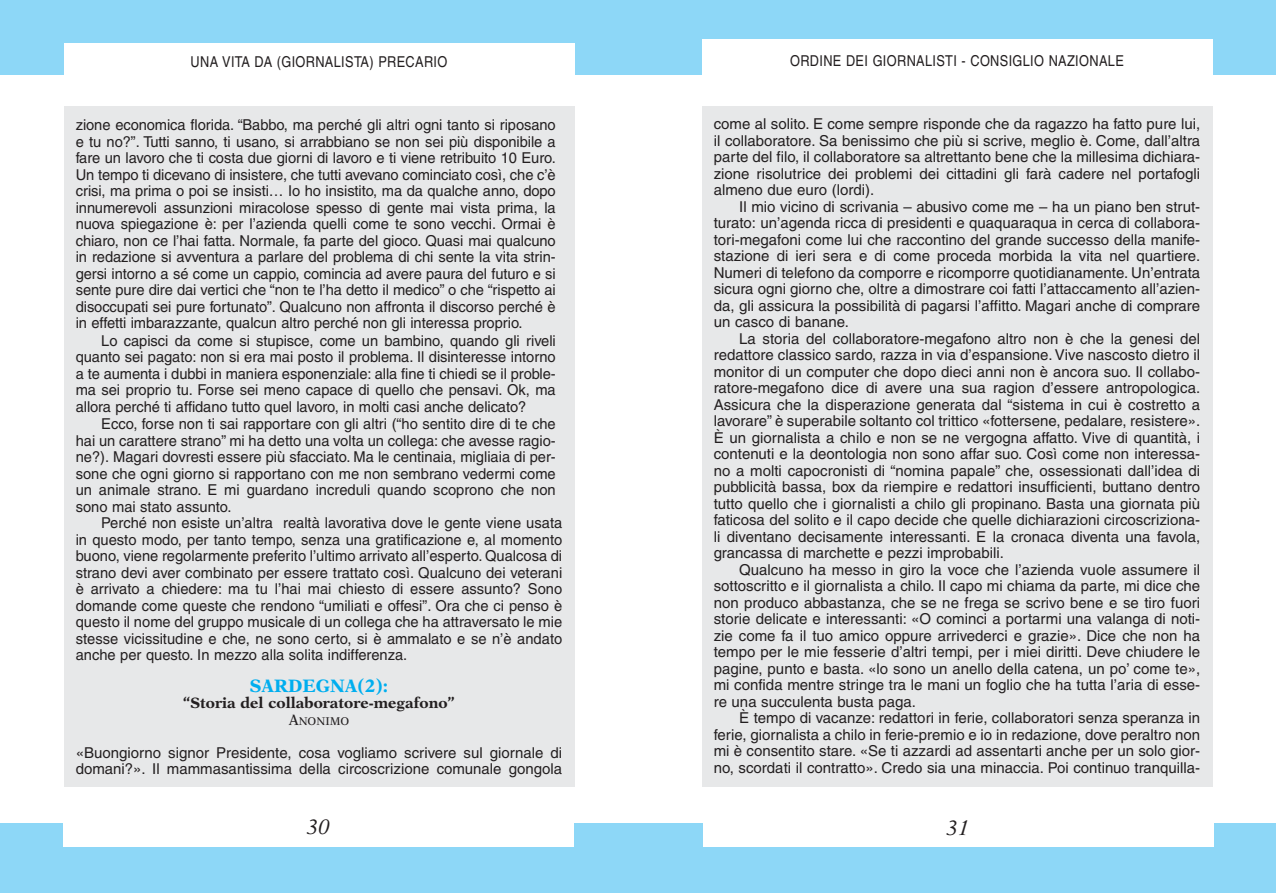
<style>
.page{position:relative;width:1276px;height:893px;background:#fff}
.page>*{position:absolute;margin:0;border:0;box-sizing:border-box;transform-origin:0 0}
.t1{font:italic 21px "New Aster";color:#231f20}
.t2{font:700 18px "New Aster";color:#00aeef}
.t3{font:15px/16.5px "Helvetica";color:#231f20;text-align:justify}
.t4{font:15px "Helvetica";letter-spacing:.03em;color:#231f20;scale:.85 1}
.t5{font:700 15px "New Aster";color:#231f20}
.t6{font:11.25px "New Aster";color:#231f20}
.s1{font-size:15px}
</style>
<div class="page">
<div style="left:702px;top:106px;width:510px;height:681px;background:#e7e8e9"></div>
<div style="left:0;top:823px;width:1276px;height:70px;background:#8dd7f7"></div>
<div style="left:0;top:0;width:1276px;height:74px;background:#8dd7f7"></div>
<div style="left:64px;top:106px;width:510px;height:681px;background:#e7e8e9"></div>
<div style="left:64px;top:44px;width:510px;height:35px;background:#fff"></div>
<div style="left:63px;top:811px;width:511px;height:36px;background:#fff"></div>
<div style="left:703px;top:812px;width:510px;height:35px;background:#fff"></div>
<div style="left:702px;top:40px;width:510px;height:42px;background:#fff"></div>
<p class="t4" style="left:190px;top:56px;width:304px">UNA VITA DA (GIORNALISTA) PRECARIO</p>
<p class="t3" style="left:76px;top:118px;width:481px">zione economica florida. “Babbo, ma perché gli altri ogni tanto si riposano e tu no?”. Tutti sanno, ti usano, si arrabbiano se non sei più disponibile a fare un lavoro che ti costa due giorni di lavoro e ti viene retribuito 10 Euro.<br>Un tempo ti dicevano di insistere, che tutti avevano cominciato così, che c’è crisi, ma prima o poi se insisti… Io ho insistito, ma da qualche anno, dopo innumerevoli assunzioni miracolose spesso di gente mai vista prima, la nuova spiegazione è: per l’azienda quelli come te sono vecchi. Ormai è chiaro, non ce l’hai fatta. Normale, fa parte del gioco. Quasi mai qualcuno in redazione si avventura a parlare del problema di chi sente la vita strin&shy;gersi intorno a sé come un cappio, comincia ad avere paura del futuro e si sente pure dire dai vertici che “non te l’ha detto il medico” o che “rispetto ai disoccupati sei pure fortunato”. Qualcuno non affronta il discorso perché è in effetti imbarazzante, qualcun altro perché non gli interessa proprio.</p>
<p class="t3" style="left:76px;top:334px;width:481px;text-indent:26px">Lo capisci da come si stupisce, come un bambino, quando gli riveli quanto sei pagato: non si era mai posto il problema. Il disinteresse intorno a te aumenta i dubbi in maniera esponenziale: alla fine ti chiedi se il proble&shy;ma sei proprio tu. Forse sei meno capace di quello che pensavi. Ok, ma allora perché ti affidano tutto quel lavoro, in molti casi anche delicato?</p>
<p class="t3" style="left:76px;top:417px;width:481px;text-indent:26px">Ecco, forse non ti sai rapportare con gli altri (“ho sentito dire di te che hai un carattere strano” mi ha detto una volta un collega: che avesse ragio&shy;ne?). Magari dovresti essere più sfacciato. Ma le centinaia, migliaia di per&shy;sone che ogni giorno si rapportano con me non sembrano vedermi come un animale strano. E mi guardano increduli quando scoprono che non sono mai stato assunto.</p>
<p class="t3" style="left:76px;top:516px;width:488px;text-indent:26px">Perché non esiste un’altra realtà lavorativa dove le gente viene usata in questo modo, per tanto tempo, senza una gratificazione e, al momento buono, viene regolarmente preferito l’ultimo arrivato all’esperto. Qualcosa di strano devi aver combinato per essere trattato così. Qualcuno dei veterani è arrivato a chiedere: ma tu l’hai mai chiesto di essere assunto? Sono domande come queste che rendono “umiliati e offesi”. Ora che ci penso è questo il nome del gruppo musicale di un collega che ha attraversato le mie stesse vicissitudine e che, ne sono certo, si è ammalato e se n’è andato anche per questo. In mezzo alla solita indifferenza.</p>
<p class="t2" style="left:250px;top:678px;width:140px">SARDEGNA(2):</p>
<p class="t5" style="left:183px;top:697px;width:274px">“Storia del collaboratore-megafono”</p>
<p class="t6" style="left:289px;top:716px;width:62px"><span class="s1">A</span>NONIMO</p>
<p class="t3" style="left:76px;top:746px;width:488px">«Buongiorno signor Presidente, cosa vogliamo scrivere sul giornale di domani?». Il mammasantissima della circoscrizione comunale gongola</p>
<p class="t4" style="left:790px;top:55px;width:394px">ORDINE DEI GIORNALISTI - CONSIGLIO NAZIONALE</p>
<p class="t3" style="left:714px;top:117px;width:488px">come al solito. E come sempre risponde che da ragazzo ha fatto pure lui, il collaboratore. Sa benissimo che più si scrive, meglio è. Come, dall’altra parte del filo, il collaboratore sa altrettanto bene che la millesima dichiara&shy;zione risolutrice dei problemi dei cittadini gli farà cadere nel portafogli almeno due euro (lordi).</p>
<p class="t3" style="left:714px;top:199px;width:488px;text-indent:26px">Il mio vicino di scrivania – abusivo come me – ha un piano ben strut&shy;turato: un’agenda ricca di presidenti e quaquaraqua in cerca di collabora&shy;tori-megafoni come lui che raccontino del grande successo della manife&shy;stazione di ieri sera e di come proceda morbida la vita nel quartiere.<br>Numeri di telefono da comporre e ricomporre quotidianamente. Un’entrata sicura ogni giorno che, oltre a dimostrare coi fatti l’attaccamento all’azien&shy;da, gli assicura la possibilità di pagarsi l’affitto. Magari anche di comprare un casco di banane.</p>
<p class="t3" style="left:714px;top:331px;width:488px;text-indent:26px">La storia del collaboratore-megafono altro non è che la genesi del redattore classico sardo, razza in via d’espansione. Vive nascosto dietro il monitor di un computer che dopo dieci anni non è ancora suo. Il collabo&shy;ratore-megafono dice di avere una sua ragion d’essere antropologica.<br>Assicura che la disperazione generata dal “sistema in cui è costretto a lavorare” è superabile soltanto col trittico «fottersene, pedalare, resistere».<br>È un giornalista a chilo e non se ne vergogna affatto. Vive di quantità, i contenuti e la deontologia non sono affar suo. Così come non interessa&shy;no a molti capocronisti di “nomina papale” che, ossessionati dall’idea di pubblicità bassa, box da riempire e redattori insufficienti, buttano dentro tutto quello che i giornalisti a chilo gli propinano. Basta una giornata più faticosa del solito e il capo decide che quelle dichiarazioni circoscriziona&shy;li diventano decisamente interessanti. E la cronaca diventa una favola, grancassa di marchette e pezzi improbabili.</p>
<p class="t3" style="left:714px;top:562px;width:488px;text-indent:26px">Qualcuno ha messo in giro la voce che l’azienda vuole assumere il sottoscritto e il giornalista a chilo. Il capo mi chiama da parte, mi dice che non produco abbastanza, che se ne frega se scrivo bene e se tiro fuori storie delicate e interessanti: «O cominci a portarmi una valanga di noti&shy;zie come fa il tuo amico oppure arrivederci e grazie». Dice che non ha tempo per le mie fesserie d’altri tempi, per i miei diritti. Deve chiudere le pagine, punto e basta. «lo sono un anello della catena, un po’ come te», mi confida mentre stringe tra le mani un foglio che ha tutta l’aria di esse&shy;re una succulenta busta paga.</p>
<p class="t3" style="left:714px;top:711px;width:488px;text-indent:26px">È tempo di vacanze: redattori in ferie, collaboratori senza speranza in ferie, giornalista a chilo in ferie-premio e io in redazione, dove peraltro non mi è consentito stare. «Se ti azzardi ad assentarti anche per un solo gior&shy;no, scordati il contratto». Credo sia una minaccia. Poi continuo tranquilla-</p>
<h1 class="t1" style="left:307px;top:818px;width:25px">30</h1>
<h1 class="t1" style="left:946px;top:819px;width:25px">31</h1>
</div>
